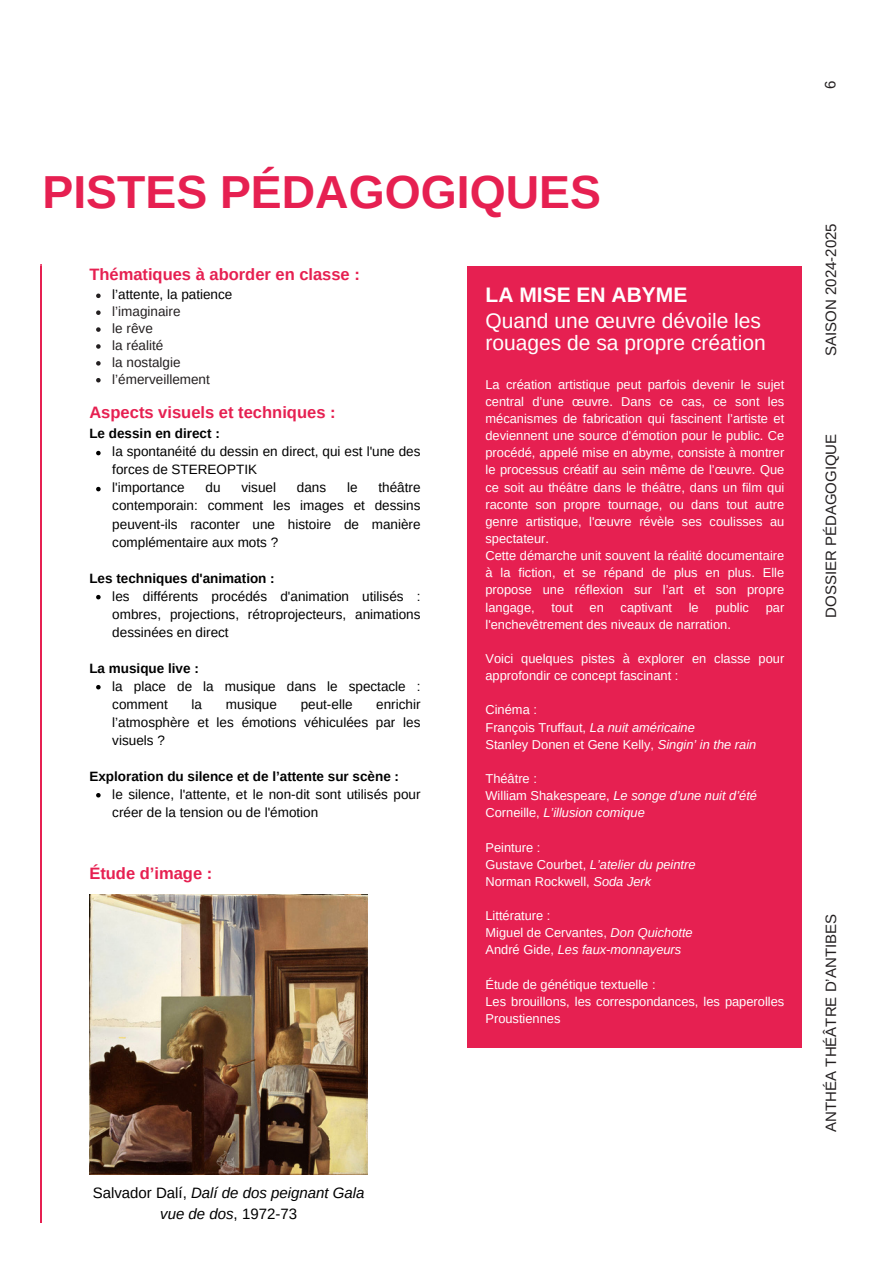
<style>
.page{position:relative;width:894px;height:1264px;background:#fff}
.page>*{position:absolute;margin:0;border:0;box-sizing:border-box;transform-origin:0 0}
.t1{font:700 46.35px "Arimo";color:#e62051}
.t2{font:21px/25.8px "Arimo";color:#fff}
.t3{font:700 16.5px "Arimo";color:#e62051}
.t4{font:15px "Arimo";color:#231f20}
.t5{font:italic 15px/20.2px "Arimo";color:#000;text-align:center}
.t6{font:13.5px/18px "Arimo";color:#000}
.t7{font:700 13.5px "Arimo";color:#000}
.t8{font:13.5px "Arimo";color:#231f20}
.t9{font:12.9px/17.1px "Arimo";color:#fff;text-align:justify}
.t10{font:italic 12.9px "Arimo";color:#fff}
.s1{font-weight:700}
.s2{font-style:italic}
.s3{font-style:normal}
</style>
<div class="page">
<hr style="left:40px;top:266px;width:2px;height:956px;background:#e62051">
<img style="left:89px;top:894px;width:278px;height:279px">
<div style="left:468px;top:266px;width:333px;height:781px;background:#e62051"></div>
<svg style="left:96px;top:293px;width:5px;height:5px"></svg>
<svg style="left:96px;top:310px;width:5px;height:5px"></svg>
<svg style="left:96px;top:327px;width:5px;height:5px"></svg>
<svg style="left:96px;top:344px;width:5px;height:5px"></svg>
<svg style="left:96px;top:361px;width:5px;height:4px"></svg>
<svg style="left:96px;top:378px;width:5px;height:4px"></svg>
<svg style="left:96px;top:451px;width:5px;height:4px"></svg>
<svg style="left:96px;top:487px;width:5px;height:4px"></svg>
<svg style="left:96px;top:595px;width:5px;height:4px"></svg>
<svg style="left:96px;top:685px;width:5px;height:4px"></svg>
<svg style="left:96px;top:793px;width:5px;height:4px"></svg>
<p class="t1" style="left:43px;top:166px;width:559px">PISTES PÉDAGOGIQUES</p>
<p class="t3" style="left:89px;top:265px;width:272px">Thématiques à aborder en classe :</p>
<p class="t6" style="left:112px;top:285px;width:121px">l’attente, la patience</p>
<p class="t8" style="left:112px;top:304px;width:70px">l’imaginaire</p>
<p class="t8" style="left:112px;top:321px;width:42px">le rêve</p>
<h4 class="t8" style="left:112px;top:337px;width:52px">la réalité</h4>
<p class="t8" style="left:112px;top:354px;width:70px">la nostalgie</p>
<p class="t8" style="left:112px;top:371px;width:99px">l’émerveillement</p>
<p class="t3" style="left:89px;top:403px;width:248px">Aspects visuels et techniques :</p>
<p class="t7" style="left:89px;top:426px;width:132px">Le dessin en direct :</p>
<p class="t6" style="left:112px;top:443px;width:310px">la spontanéité du dessin en direct, qui est l'une des forces de STEREOPTIK</p>
<p class="t6" style="left:112px;top:479px;width:74px">l'importance</p>
<p class="t6" style="left:205px;top:479px;width:17px">du</p>
<p class="t6" style="left:241px;top:479px;width:36px">visuel</p>
<p class="t6" style="left:297px;top:479px;width:31px">dans</p>
<p class="t6" style="left:347px;top:479px;width:12px">le</p>
<p class="t6" style="left:112px;top:479px;width:310px;text-align:justify;text-indent:266px">théâtre contemporain: comment les images et dessins peuvent-ils raconter une histoire de manière complémentaire aux mots ?</p>
<h6 class="t7" style="left:89px;top:570px;width:187px">Les techniques d'animation :</h6>
<p class="t6" style="left:112px;top:587px;width:310px;text-align:justify">les différents procédés d'animation utilisés : ombres, projections, rétroprojecteurs, animations dessinées en direct</p>
<p class="t7" style="left:89px;top:660px;width:111px">La musique live :</p>
<h4 class="t6" style="left:112px;top:677px;width:310px">la place de la musique dans le spectacle : comment</h4>
<h4 class="t6" style="left:112px;top:695px;width:310px;text-align:justify;text-indent:264px">enrichir l’atmosphère et les émotions véhiculées par les visuels ?</h4>
<p class="t7" style="left:89px;top:768px;width:311px">Exploration du silence et de l’attente sur scène :</p>
<h5 class="t6" style="left:112px;top:785px;width:309px">le silence, l'attente, et le non-dit sont utilisés pour créer de la tension ou de l'émotion</h5>
<h4 class="t6" style="left:191px;top:695px;width:12px">la</h4>
<h4 class="t6" style="left:226px;top:695px;width:53px">musique</h4>
<h4 class="t6" style="left:300px;top:695px;width:53px">peut-elle</h4>
<p class="t3" style="left:89px;top:864px;width:124px">Étude d’image :</p>
<p class="t2" style="left:485px;top:282px;width:277px"><span class="s1">LA MISE EN ABYME<br></span>Quand une œuvre dévoile les</p>
<p class="t2" style="left:485px;top:330px;width:282px">rouages de sa propre création</p>
<p class="t9" style="left:485px;top:376px;width:300px">La création artistique peut parfois devenir le sujet central d’une œuvre. Dans ce cas, ce sont les mécanismes de fabrication qui fascinent l’artiste et deviennent une source d'émotion pour le public. Ce procédé, appelé mise en abyme, consiste à montrer le processus créatif au sein même de l’œuvre. Que ce soit au théâtre dans le théâtre, dans un film qui raconte son propre tournage, ou dans tout autre genre artistique, l'œuvre révèle ses coulisses au spectateur.</p>
<p class="t9" style="left:485px;top:547px;width:300px">Cette démarche unit souvent la réalité documentaire à la fiction, et se répand de plus en plus. Elle propose une réflexion sur l’art et son propre langage,</p>
<p class="t9" style="left:551px;top:598px;width:23px">tout</p>
<p class="t9" style="left:589px;top:598px;width:16px">en</p>
<p class="t9" style="left:620px;top:598px;width:53px">captivant</p>
<p class="t9" style="left:688px;top:598px;width:11px">le</p>
<p class="t9" style="left:715px;top:598px;width:35px">public</p>
<p class="t9" style="left:765px;top:598px;width:20px">par</p>
<p class="t9" style="left:485px;top:615px;width:247px">l'enchevêtrement des niveaux de narration.</p>
<p class="t9" style="left:485px;top:650px;width:300px">Voici quelques pistes à explorer en classe pour approfondir ce concept fascinant :</p>
<p class="t9" style="left:485px;top:701px;width:53px">Cinéma :</p>
<p class="t9" style="left:485px;top:718px;width:211px">François Truffaut, <span class="s2">La nuit américaine</span></p>
<p class="t9" style="left:485px;top:735px;width:272px">Stanley Donen et Gene Kelly, <span class="s2">Singin’ in the rain</span></p>
<p class="t9" style="left:485px;top:770px;width:53px">Théâtre :</p>
<p class="t10" style="left:485px;top:788px;width:273px"><span class="s3">William Shakespeare,</span> Le songe d’une nuit d’été</p>
<p class="t10" style="left:485px;top:805px;width:161px"><span class="s3">Corneille,</span> L’illusion comique</p>
<p class="t9" style="left:485px;top:838px;width:56px">Peinture :</p>
<p class="t10" style="left:485px;top:857px;width:211px"><span class="s3">Gustave Courbet,</span> L’atelier du peintre</p>
<p class="t9" style="left:485px;top:872px;width:167px">Norman Rockwell, <span class="s2">Soda Jerk</span></p>
<p class="t9" style="left:485px;top:907px;width:66px">Littérature :</p>
<p class="t9" style="left:485px;top:924px;width:209px">Miguel de Cervantes, <span class="s2">Don Quichotte</span></p>
<h3 class="t10" style="left:485px;top:942px;width:197px"><span class="s3">André Gide,</span> Les faux-monnayeurs</h3>
<h3 class="t9" style="left:485px;top:975px;width:171px">Étude de génétique textuelle :</h3>
<h3 class="t9" style="left:485px;top:992px;width:300px">Les brouillons, les correspondances, les paperolles<br>Proustiennes</h3>
<p class="t5" style="left:93px;top:1182px;width:273px"><span class="s3">Salvador Dalí,</span> Dalí de dos peignant Gala vue de dos<span class="s3">, 1972-73</span></p>
<h1 class="t4" style="left:821px;top:89px;width:10px;rotate:-90deg">6</h1>
<h4 class="t4" style="left:822px;top:356px;width:134px;rotate:-90deg">SAISON 2024-2025</h4>
<p class="t4" style="left:822px;top:618px;width:186px;rotate:-90deg">DOSSIER PÉDAGOGIQUE</p>
<p class="t4" style="left:822px;top:1131px;width:219px;rotate:-90deg">ANTHÉA THÉÂTRE D’ANTIBES</p>
</div>
